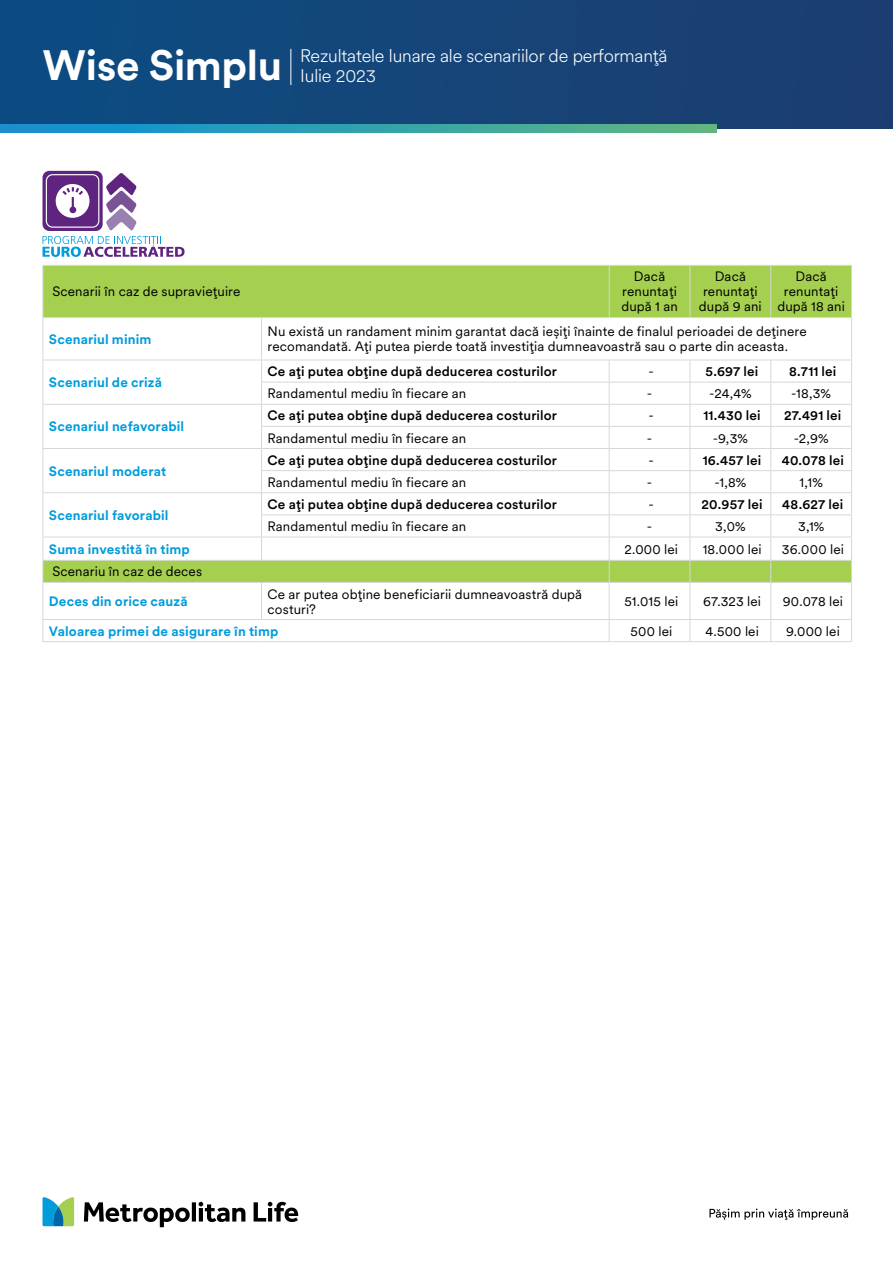
<style>
.page{position:relative;width:893px;height:1263px;background:#fff}
.page>*{position:absolute;margin:0;border:0;box-sizing:border-box;transform-origin:0 0}
.t1{font:700 42px "Met Life Circular";letter-spacing:-.01em;color:#fff}
.t2{font:300 18px/19.5px "Met Life Circular";letter-spacing:-.01em;color:#fff}
.t3{font:13.5px/15px "Met Life Circular";letter-spacing:.01em;color:#000;text-align:center}
.t4{font:500 13.5px "Met Life Circular";letter-spacing:.01em;color:#000}
.t5{font:700 13.5px "Met Life Circular";letter-spacing:.01em;color:#009cdc}
</style>
<div class="page">
<div style="left:0;top:0;width:893px;height:128px;background:#154579"></div>
<svg style="left:84px;top:1202px;width:214px;height:25px"></svg>
<svg style="left:43px;top:1197px;width:31px;height:29px"></svg>
<svg style="left:709px;top:1208px;width:139px;height:12px"></svg>
<svg style="left:0;top:124px;width:717px;height:9px"></svg>
<hr style="left:290px;top:49px;width:1px;height:36px;background:#fff">
<div style="left:43px;top:171px;width:60px;height:60px;background:#5e2480;border-radius:7px"></div>
<svg style="left:43px;top:173px;width:142px;height:84px"></svg>
<div style="left:44px;top:266px;width:807px;height:51px;background:#a5cf4f"></div>
<hr style="left:43px;top:265px;width:218px;height:1px;background:#d7d8d6">
<hr style="left:43px;top:266px;width:1px;height:51px;background:#d7d8d6">
<hr style="left:261px;top:265px;width:348px;height:1px;background:#d7d8d6">
<hr style="left:609px;top:265px;width:81px;height:1px;background:#d7d8d6">
<hr style="left:609px;top:266px;width:1px;height:51px;background:#d7d8d6">
<hr style="left:690px;top:265px;width:81px;height:1px;background:#d7d8d6">
<hr style="left:690px;top:266px;width:1px;height:51px;background:#d7d8d6">
<hr style="left:771px;top:265px;width:81px;height:1px;background:#d7d8d6">
<hr style="left:770px;top:266px;width:1px;height:51px;background:#d7d8d6">
<hr style="left:851px;top:266px;width:1px;height:51px;background:#d7d8d6">
<svg style="left:43px;top:317px;width:809px;height:265px"></svg>
<hr style="left:43px;top:582px;width:218px;height:1px;background:#d7d8d6">
<hr style="left:43px;top:583px;width:1px;height:36px;background:#d7d8d6">
<hr style="left:261px;top:582px;width:348px;height:1px;background:#d7d8d6">
<hr style="left:261px;top:583px;width:1px;height:36px;background:#d7d8d6">
<hr style="left:609px;top:582px;width:81px;height:1px;background:#d7d8d6">
<hr style="left:609px;top:583px;width:1px;height:36px;background:#d7d8d6">
<hr style="left:690px;top:582px;width:81px;height:1px;background:#d7d8d6">
<hr style="left:690px;top:583px;width:1px;height:36px;background:#d7d8d6">
<hr style="left:771px;top:582px;width:81px;height:1px;background:#d7d8d6">
<hr style="left:770px;top:583px;width:1px;height:36px;background:#d7d8d6">
<hr style="left:851px;top:583px;width:1px;height:36px;background:#d7d8d6">
<hr style="left:43px;top:619px;width:218px;height:1px;background:#d7d8d6">
<svg style="left:43px;top:620px;width:1px;height:21px"></svg>
<hr style="left:261px;top:619px;width:348px;height:1px;background:#d7d8d6">
<hr style="left:609px;top:619px;width:81px;height:1px;background:#d7d8d6">
<svg style="left:609px;top:620px;width:1px;height:21px"></svg>
<hr style="left:690px;top:619px;width:81px;height:1px;background:#d7d8d6">
<svg style="left:690px;top:620px;width:1px;height:21px"></svg>
<hr style="left:771px;top:619px;width:81px;height:1px;background:#d7d8d6">
<svg style="left:770px;top:620px;width:1px;height:21px"></svg>
<svg style="left:851px;top:620px;width:1px;height:21px"></svg>
<hr style="left:43px;top:641px;width:218px;height:1px;background:#d7d8d6">
<hr style="left:261px;top:641px;width:348px;height:1px;background:#d7d8d6">
<hr style="left:609px;top:641px;width:81px;height:1px;background:#d7d8d6">
<hr style="left:690px;top:641px;width:81px;height:1px;background:#d7d8d6">
<hr style="left:771px;top:641px;width:81px;height:1px;background:#d7d8d6">
<h1 class="t1" style="left:43px;top:37px;width:241px">Wise Simplu</h1>
<h2 class="t2" style="left:300px;top:46px;width:369px">Rezultatele lunare ale scenariilor de performanță<br>Iulie 2023</h2>
<p class="t3" style="left:52px;top:284px;width:190px">Scenarii în caz de supraviețuire</p>
<p class="t3" style="left:621px;top:269px;width:58px">Dacă renuntați după 1 an</p>
<p class="t3" style="left:699px;top:269px;width:64px">Dacă renuntați după 9 ani</p>
<p class="t3" style="left:777px;top:269px;width:69px">Dacă renuntați după 18 ani</p>
<p class="t5" style="left:49px;top:330px;width:104px">Scenariul minim</p>
<p class="t3" style="left:268px;top:323px;width:541px;text-align:left">Nu există un randament minim garantat dacă ieșiți înainte de finalul perioadei de deținere recomandată. Ați putea pierde toată investiția dumneavoastră sau o parte din aceasta.</p>
<p class="t5" style="left:49px;top:373px;width:115px">Scenariul de criză</p>
<p class="t4" style="left:268px;top:362px;width:291px">Ce ați putea obține după deducerea costurilor</p>
<p class="t3" style="left:649px;top:363px;width:7px">-</p>
<p class="t4" style="left:706px;top:362px;width:54px">5.697 lei</p>
<p class="t4" style="left:789px;top:362px;width:49px">8.711 lei</p>
<p class="t3" style="left:268px;top:385px;width:200px">Randamentul mediu în fiecare an</p>
<p class="t3" style="left:647px;top:385px;width:7px">-</p>
<p class="t3" style="left:709px;top:385px;width:44px">-24,4%</p>
<p class="t3" style="left:791px;top:385px;width:41px">-18,3%</p>
<p class="t5" style="left:49px;top:417px;width:137px">Scenariul nefavorabil</p>
<p class="t5" style="left:49px;top:462px;width:119px">Scenariul moderat</p>
<p class="t5" style="left:49px;top:506px;width:121px">Scenariul favorabil</p>
<p class="t4" style="left:268px;top:406px;width:291px">Ce ați putea obține după deducerea costurilor</p>
<p class="t3" style="left:649px;top:408px;width:7px">-</p>
<p class="t4" style="left:703px;top:406px;width:59px">11.430 lei</p>
<p class="t4" style="left:784px;top:406px;width:59px">27.491 lei</p>
<p class="t3" style="left:268px;top:430px;width:200px">Randamentul mediu în fiecare an</p>
<p class="t3" style="left:647px;top:430px;width:7px">-</p>
<p class="t3" style="left:713px;top:430px;width:37px">-9,3%</p>
<p class="t3" style="left:794px;top:430px;width:36px">-2,9%</p>
<p class="t4" style="left:268px;top:451px;width:291px">Ce ați putea obține după deducerea costurilor</p>
<p class="t3" style="left:649px;top:452px;width:7px">-</p>
<p class="t4" style="left:703px;top:451px;width:60px">16.457 lei</p>
<p class="t4" style="left:782px;top:451px;width:64px">40.078 lei</p>
<p class="t3" style="left:268px;top:474px;width:200px">Randamentul mediu în fiecare an</p>
<p class="t3" style="left:647px;top:474px;width:7px">-</p>
<p class="t3" style="left:714px;top:474px;width:33px">-1,8%</p>
<p class="t3" style="left:799px;top:474px;width:25px">1,1%</p>
<p class="t4" style="left:268px;top:495px;width:291px">Ce ați putea obține după deducerea costurilor</p>
<p class="t3" style="left:649px;top:496px;width:7px">-</p>
<p class="t4" style="left:701px;top:495px;width:63px">20.957 lei</p>
<p class="t4" style="left:782px;top:495px;width:63px">48.627 lei</p>
<p class="t3" style="left:268px;top:518px;width:200px">Randamentul mediu în fiecare an</p>
<p class="t3" style="left:647px;top:518px;width:7px">-</p>
<p class="t3" style="left:715px;top:518px;width:32px">3,0%</p>
<p class="t3" style="left:798px;top:518px;width:28px">3,1%</p>
<p class="t5" style="left:49px;top:540px;width:142px">Suma investită în timp</p>
<p class="t3" style="left:624px;top:541px;width:55px">2.000 lei</p>
<p class="t3" style="left:703px;top:541px;width:60px">18.000 lei</p>
<p class="t3" style="left:782px;top:541px;width:64px">36.000 lei</p>
<p class="t3" style="left:52px;top:564px;width:151px">Scenariu în caz de deces</p>
<p class="t5" style="left:49px;top:592px;width:140px">Deces din orice cauză</p>
<p class="t3" style="left:268px;top:586px;width:316px;text-align:left">Ce ar putea obține beneficiarii dumneavoastră după costuri?</p>
<p class="t3" style="left:624px;top:593px;width:55px">51.015 lei</p>
<p class="t3" style="left:703px;top:593px;width:59px">67.323 lei</p>
<p class="t3" style="left:783px;top:593px;width:62px">90.078 lei</p>
<p class="t5" style="left:49px;top:622px;width:231px">Valoarea primei de asigurare în timp</p>
<p class="t3" style="left:630px;top:623px;width:43px">500 lei</p>
<p class="t3" style="left:705px;top:623px;width:55px">4.500 lei</p>
<p class="t3" style="left:786px;top:623px;width:55px">9.000 lei</p>
</div>
